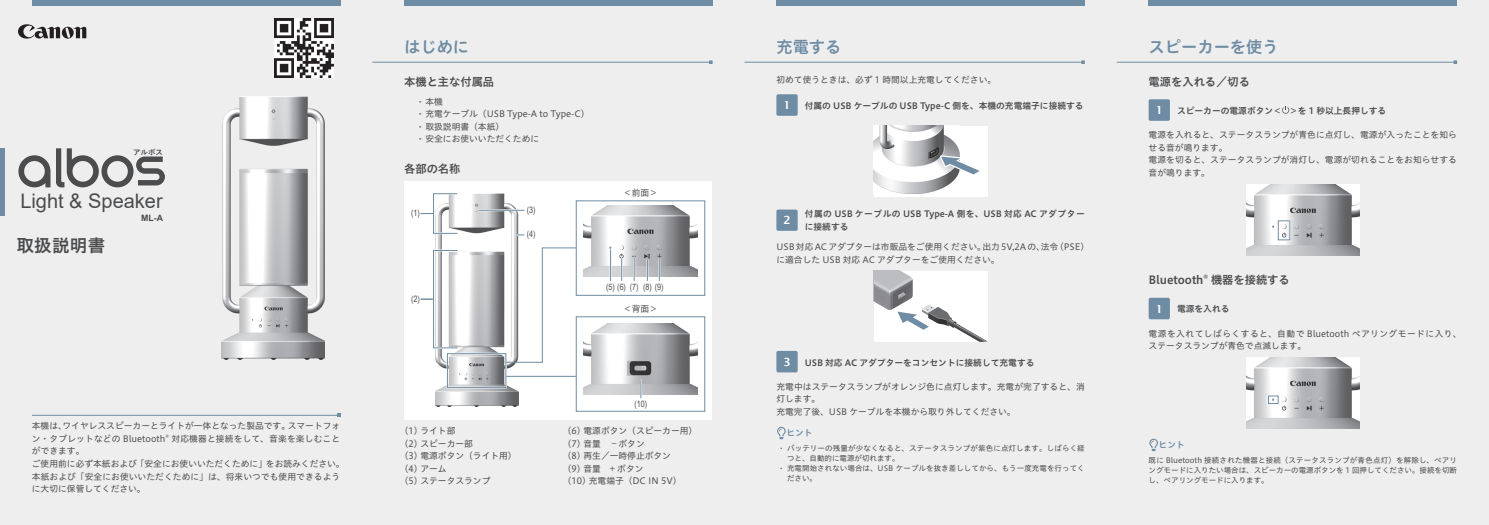
<style>
.page{position:relative;width:1489px;height:525px;background:#fff}
.page>*{position:absolute;margin:0;border:0;box-sizing:border-box;transform-origin:0 0}
.t1{font:20px "Arial";color:#4b4c4d}
.t2{font:17.5px "Hiragino UD Sans Std N W6";letter-spacing:.02em;color:#4b4c4d}
.t3{font:16.25px "Hiragino UD Sans Std N W6";color:#6e8ca3}
.t4{font:11.25px "Hiragino UD Sans Std N W6";color:#4b4c4d}
.t5{font:600 11.25px "Lucida Sans";color:#fff}
.t6{font:8.75px/12.5px "Hiragino UD Sans Std N W4";color:#4b4c4d}
.t7{font:8.75px/13.8px "Hiragino UD Sans Std N W6";color:#4b4c4d}
.t8{font:8.75px/12.5px "Hiragino UD Sans Std N W4";letter-spacing:.025em;color:#4b4c4d}
.t9{font:8.75px "Arial Narrow";color:#4b4c4d}
.t10{font:8.75px "Hiragino UD Sans Std N W6";color:#6e8ca3}
.t11{font:700 8.75px "Arial";color:#4b4c4d}
.t12{font:7.5px/10px "Hiragino UD Sans Std N W4";letter-spacing:.005em;color:#4b4c4d}
.t13{font:700 7.5px "Yu Gothic";color:#4b4c4d}
.t14{font:6.5px "Hiragino UD Sans Std N W6";color:#4b4c4d}
.t15{font:5.12px "Hiragino UD Sans Std N W4";color:#4b4c4d}
</style>
<div class="page">
<div style="left:0;top:0;width:1488px;height:524px;background:#eeeeef"></div>
<div style="left:1148px;top:0;width:308px;height:5px;background:#6e8ca3"></div>
<div style="left:32px;top:0;width:308px;height:5px;background:#6e8ca3"></div>
<div style="left:404px;top:0;width:308px;height:5px;background:#6e8ca3"></div>
<div style="left:776px;top:0;width:308px;height:5px;background:#6e8ca3"></div>
<hr style="left:32px;top:415px;width:306px;height:1px;background:#6e8ca3">
<hr style="left:372px;top:62px;width:337px;height:1px;background:#6e8ca3">
<svg style="left:709px;top:60px;width:3px;height:4px"></svg>
<div style="left:404px;top:181px;width:308px;height:238px;background:#fff"></div>
<img style="left:435px;top:193px;width:83px;height:213px">
<img style="left:583px;top:205px;width:114px;height:71px">
<img style="left:583px;top:323px;width:114px;height:71px">
<div style="left:432px;top:193px;width:26px;height:41px;border:2px solid #fff"></div>
<div style="left:433px;top:193px;width:24px;height:41px;border:1px solid #6e8ca3"></div>
<div style="left:432px;top:249px;width:26px;height:99px;border:2px solid #fff"></div>
<div style="left:433px;top:250px;width:24px;height:98px;border:1px solid #6e8ca3"></div>
<svg style="left:421px;top:212px;width:12px;height:2px"></svg>
<svg style="left:421px;top:298px;width:12px;height:2px"></svg>
<hr style="left:479px;top:209px;width:45px;height:2px;background:#fff">
<hr style="left:479px;top:210px;width:45px;height:1px;background:#6e8ca3">
<svg style="left:516px;top:234px;width:8px;height:2px"></svg>
<div style="left:575px;top:316px;width:130px;height:96px;border:2px solid #fff"></div>
<div style="left:575px;top:316px;width:130px;height:95px;border:1px solid #6e8ca3"></div>
<div style="left:575px;top:200px;width:130px;height:96px;border:2px solid #fff"></div>
<div style="left:575px;top:200px;width:130px;height:95px;border:1px solid #6e8ca3"></div>
<div style="left:446px;top:352px;width:61px;height:36px;border:2px solid #fff"></div>
<div style="left:447px;top:353px;width:59px;height:35px;border:1px solid #6e8ca3"></div>
<svg style="left:505px;top:247px;width:72px;height:116px"></svg>
<hr style="left:506px;top:375px;width:70px;height:1px;background:#6e8ca3">
<hr style="left:609px;top:250px;width:2px;height:30px;background:#fff">
<hr style="left:610px;top:250px;width:1px;height:30px;background:#6e8ca3">
<hr style="left:620px;top:259px;width:2px;height:21px;background:#fff">
<svg style="left:621px;top:259px;width:1px;height:21px"></svg>
<hr style="left:633px;top:257px;width:2px;height:23px;background:#fff">
<svg style="left:633px;top:257px;width:1px;height:23px"></svg>
<svg style="left:640px;top:380px;width:1px;height:18px"></svg>
<hr style="left:646px;top:259px;width:2px;height:21px;background:#fff">
<svg style="left:647px;top:259px;width:1px;height:21px"></svg>
<hr style="left:658px;top:259px;width:2px;height:21px;background:#fff">
<svg style="left:658px;top:259px;width:1px;height:21px"></svg>
<hr style="left:744px;top:62px;width:337px;height:1px;background:#6e8ca3">
<svg style="left:1081px;top:60px;width:3px;height:4px"></svg>
<div style="left:776px;top:94px;width:21px;height:22px;background:#6e8ca3;border-radius:2px"></div>
<div style="left:776px;top:209px;width:21px;height:22px;background:#6e8ca3;border-radius:2px"></div>
<div style="left:776px;top:351px;width:21px;height:21px;background:#6e8ca3;border-radius:2px"></div>
<div style="left:873px;top:125px;width:114px;height:71px;background:#fff"></div>
<img style="left:873px;top:125px;width:85px;height:68px">
<svg style="left:936px;top:154px;width:44px;height:24px"></svg>
<svg style="left:873px;top:271px;width:114px;height:70px;background:#e1e2e3"></svg>
<svg style="left:777px;top:426px;width:8px;height:13px"></svg>
<hr style="left:1116px;top:62px;width:337px;height:1px;background:#6e8ca3">
<svg style="left:1453px;top:60px;width:3px;height:4px"></svg>
<div style="left:1148px;top:99px;width:21px;height:22px;background:#6e8ca3;border-radius:2px"></div>
<div style="left:1148px;top:297px;width:21px;height:22px;background:#6e8ca3;border-radius:2px"></div>
<svg style="left:1282px;top:106px;width:6px;height:8px"></svg>
<img style="left:1246px;top:184px;width:113px;height:71px">
<div style="left:1277px;top:220px;width:13px;height:21px;border:2px solid #fff"></div>
<div style="left:1277px;top:220px;width:13px;height:20px;border:1px solid #6e8ca3"></div>
<img style="left:1246px;top:357px;width:113px;height:71px">
<div style="left:1267px;top:395px;width:11px;height:9px;border:2px solid #fff"></div>
<div style="left:1267px;top:395px;width:11px;height:9px;border:1px solid #6e8ca3"></div>
<svg style="left:1149px;top:438px;width:8px;height:13px"></svg>
<div style="left:0;top:148px;width:5px;height:67px;background:#6e8ca3"></div>
<svg style="left:18px;top:24px;width:68px;height:15px"></svg>
<img style="left:222px;top:97px;width:103px;height:262px">
<svg style="left:18px;top:155px;width:32px;height:32px"></svg>
<svg style="left:56px;top:148px;width:109px;height:39px"></svg>
<img style="left:274px;top:18px;width:59px;height:59px">
<p class="t13" style="left:133px;top:147px;width:31px">アルボス</p>
<h1 class="t1" style="left:20px;top:187px;width:144px">Light &amp; Speaker</h1>
<p class="t11" style="left:141px;top:212px;width:23px">ML-A</p>
<h2 class="t2" style="left:16px;top:232px;width:90px">取扱説明書</h2>
<p class="t6" style="left:32px;top:419px;width:310px">本機は、ワイヤレススピーカーとライトが一体となった製品です。スマートフォン・タブレットなどの Bluetooth</p>
<p class="t15" style="left:166px;top:431px;width:5px">®</p>
<p class="t6" style="left:171px;top:431px;width:170px">対応機器と接続をして、音楽を楽しむこと</p>
<p class="t6" style="left:32px;top:444px;width:314px">ができます。<br>ご使用前に必ず本紙および「安全にお使いいただくために」をお読みください。本紙および「安全にお使いいただくために」は、将来いつでも使用できるように大切に保管してください。</p>
<h3 class="t3" style="left:404px;top:35px;width:66px">はじめに</h3>
<p class="t4" style="left:404px;top:73px;width:91px">本機と主な付属品</p>
<p class="t6" style="left:418px;top:94px;width:26px">• 本機</p>
<p class="t6" style="left:418px;top:107px;width:173px">• 充電ケーブル（USB Type-A to Type-C）</p>
<p class="t6" style="left:418px;top:119px;width:87px">• 取扱説明書（本紙）</p>
<p class="t6" style="left:418px;top:132px;width:122px">• 安全にお使いいただくために</p>
<p class="t4" style="left:404px;top:160px;width:58px">各部の名称</p>
<p class="t9" style="left:411px;top:207px;width:10px">(1)</p>
<p class="t9" style="left:527px;top:203px;width:10px">(3)</p>
<p class="t9" style="left:527px;top:228px;width:10px">(4)</p>
<p class="t9" style="left:411px;top:292px;width:10px">(2)</p>
<p class="t6" style="left:623px;top:186px;width:36px">＜前面＞</p>
<p class="t9" style="left:606px;top:280px;width:59px">(5) (6) (7) (8) (9)</p>
<p class="t6" style="left:623px;top:302px;width:36px">＜背面＞</p>
<p class="t9" style="left:634px;top:397px;width:14px">(10)</p>
<p class="t6" style="left:404px;top:424px;width:114px">(1) ライト部<br>(2) スピーカー部<br>(3) 電源ボタン（ライト用）(4) アーム<br>(5) ステータスランプ</p>
<p class="t6" style="left:567px;top:424px;width:132px">(6) 電源ボタン（スピーカー用）(7) 音量　－ボタン<br>(8) 再生／一時停止ボタン<br>(9) 音量　+ ボタン<br>(10) 充電端子（DC IN 5V）</p>
<h3 class="t3" style="left:776px;top:35px;width:66px">充電する</h3>
<p class="t6" style="left:776px;top:73px;width:221px">初めて使うときは、必ず 1 時間以上充電してください。</p>
<p class="t5" style="left:783px;top:98px;width:9px">1</p>
<p class="t7" style="left:804px;top:98px;width:280px">付属の USB ケーブルの USB Type-C 側を、本機の充電端子に接続する</p>
<p class="t5" style="left:783px;top:214px;width:9px">2</p>
<p class="t7" style="left:804px;top:206px;width:281px">付属の USB ケーブルの USB Type-A 側を、USB 対応 AC アダプターに接続する</p>
<p class="t6" style="left:776px;top:240px;width:310px">USB 対応 AC アダプターは市販品をご使用ください。出力 5V,2A の、法令 (PSE)に適合した USB 対応 AC アダプターをご使用ください。</p>
<p class="t5" style="left:783px;top:355px;width:9px">3</p>
<p class="t7" style="left:804px;top:354px;width:231px">USB 対応 AC アダプターをコンセントに接続して充電する</p>
<p class="t6" style="left:776px;top:379px;width:310px">充電中はステータスランプがオレンジ色に点灯します。充電が完了すると、消灯します。<br>充電完了後、USB ケーブルを本機から取り外してください。</p>
<p class="t10" style="left:786px;top:426px;width:28px">ヒント</p>
<p class="t12" style="left:787px;top:443px;width:299px;text-indent:-7px">• バッテリーの残量が少なくなると、ステータスランプが紫色に点灯します。しばらく経つと、自動的に電源が切れます。</p>
<p class="t12" style="left:787px;top:463px;width:299px;text-indent:-7px">• 充電開始されない場合は、USB ケーブルを抜き差ししてから、もう一度充電を行ってください。</p>
<h3 class="t3" style="left:1148px;top:35px;width:131px">スピーカーを使う</h3>
<p class="t4" style="left:1148px;top:73px;width:103px">電源を入れる／切る</p>
<p class="t5" style="left:1155px;top:103px;width:9px">1</p>
<p class="t7" style="left:1176px;top:103px;width:211px">スピーカーの電源ボタン＜ ＞を 1 秒以上長押しする</p>
<p class="t6" style="left:1148px;top:128px;width:310px">電源を入れると、ステータスランプが青色に点灯し、電源が入ったことを知らせる音が鳴ります。<br>電源を切ると、ステータスランプが消灯し、電源が切れることをお知らせする音が鳴ります。</p>
<p class="t4" style="left:1148px;top:271px;width:56px">Bluetooth</p>
<p class="t14" style="left:1203px;top:271px;width:6px">®</p>
<p class="t4" style="left:1210px;top:271px;width:80px">機器を接続する</p>
<p class="t5" style="left:1155px;top:302px;width:9px">1</p>
<p class="t7" style="left:1176px;top:301px;width:54px">電源を入れる</p>
<p class="t8" style="left:1148px;top:326px;width:314px">電源を入れてしばらくすると、自動で Bluetooth ペアリングモードに入り、ステータスランプが青色で点滅します。</p>
<p class="t10" style="left:1158px;top:438px;width:28px">ヒント</p>
<p class="t12" style="left:1148px;top:454px;width:310px;text-align:justify">既に Bluetooth 接続された機器と接続（ステータスランプが青色点灯）を解除し、ペアリングモードに入りたい場合は、スピーカーの電源ボタンを 1 回押してください。接続を切断し、ペアリングモードに入ります。</p>
</div>
